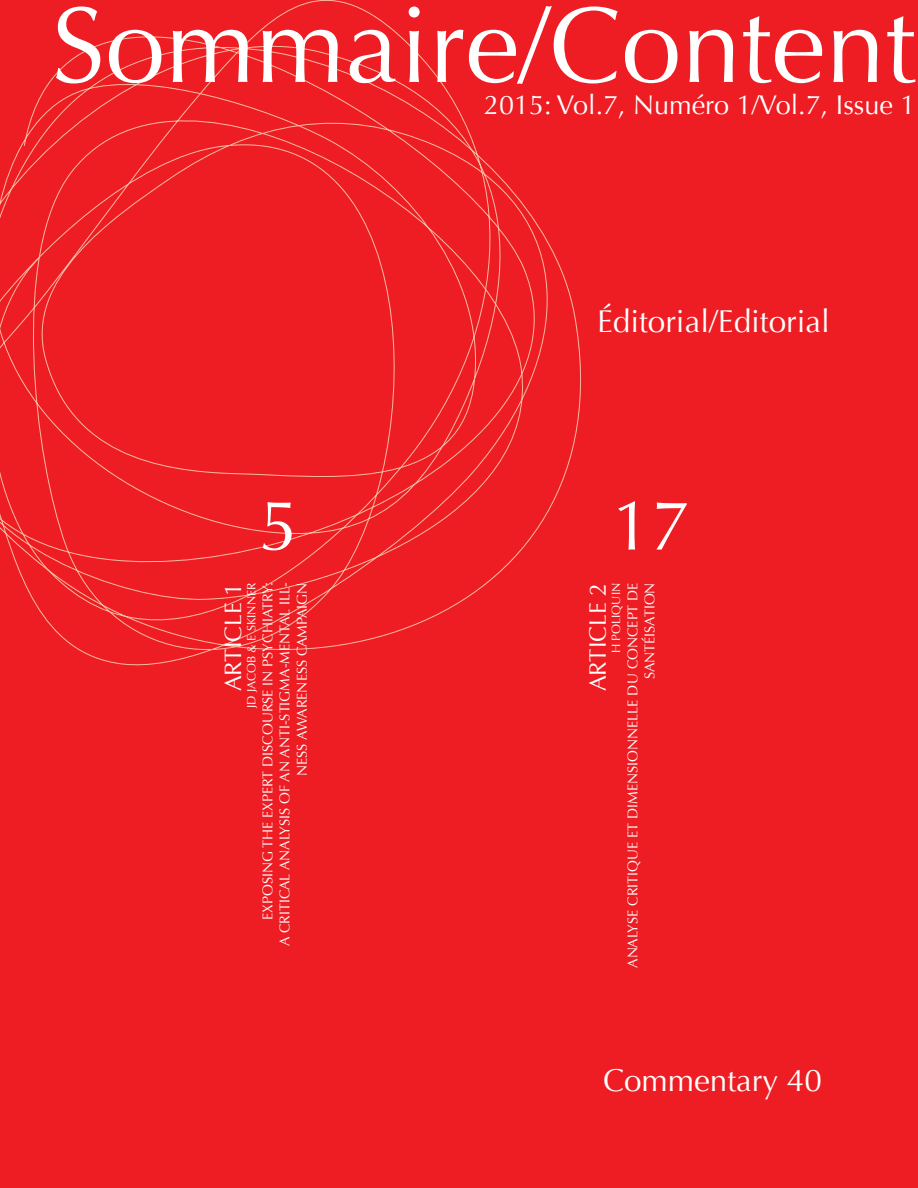
<style>
.page{position:relative;width:918px;height:1188px;background:#ee1d23}
.page>*{position:absolute;margin:0;border:0;box-sizing:border-box;transform-origin:0 0}
.t1{font:108px "Optima";color:#fff}
.t2{font:70.5px "Optima";color:#fff}
.t3{font:31.5px "Optima";color:#fff}
.t4{font:27px "Optima";color:#fff}
.t5{font:23.7px "Optima";color:#fff}
.t6{font:14.25px/17.1px "Optima";color:#fff;text-align:right}
.t7{font:12px "Optima";color:#fff}
</style>
<div class="page">
<svg style="left:0;top:0;width:581px;height:666px"></svg>
<p class="t1" style="left:51px;top:-17px;width:866px">Sommaire/Content</p>
<p class="t4" style="left:484px;top:89px;width:433px">2015: Vol.7, Numéro 1/Vol.7, Issue 1</p>
<p class="t3" style="left:597px;top:303px;width:234px">Éditorial/Editorial</p>
<p class="t2" style="left:259px;top:485px;width:41px">5</p>
<p class="t2" style="left:612px;top:485px;width:80px">17</p>
<p class="t5" style="left:219px;top:691px;width:110px;rotate:-90deg">ARTICLE 1</p>
<p class="t7" style="left:244px;top:708px;width:127px;rotate:-90deg">JD JACOB &amp; E SKINNER</p>
<p class="t6" style="left:259px;top:920px;width:339px;rotate:-90deg">EXPOSING THE EXPERT DISCOURSE IN PSYCHIATRY:</p>
<p class="t6" style="left:276px;top:946px;width:365px;rotate:-90deg">A CRITICAL ANALYSIS OF AN ANTI-STIGMA-MENTAL ILL-<br>NESS AWARENESS CAMPAIGN</p>
<p class="t5" style="left:584px;top:691px;width:110px;rotate:-90deg">ARTICLE 2</p>
<p class="t7" style="left:609px;top:653px;width:72px;rotate:-90deg">H POLIQUIN</p>
<p class="t6" style="left:624px;top:968px;width:387px;rotate:-90deg">ANALYSE CRITIQUE ET DIMENSIONNELLE DU CONCEPT DE<br>SANTÉISATION</p>
<p class="t3" style="left:603px;top:1062px;width:220px">Commentary 40</p>
</div>
